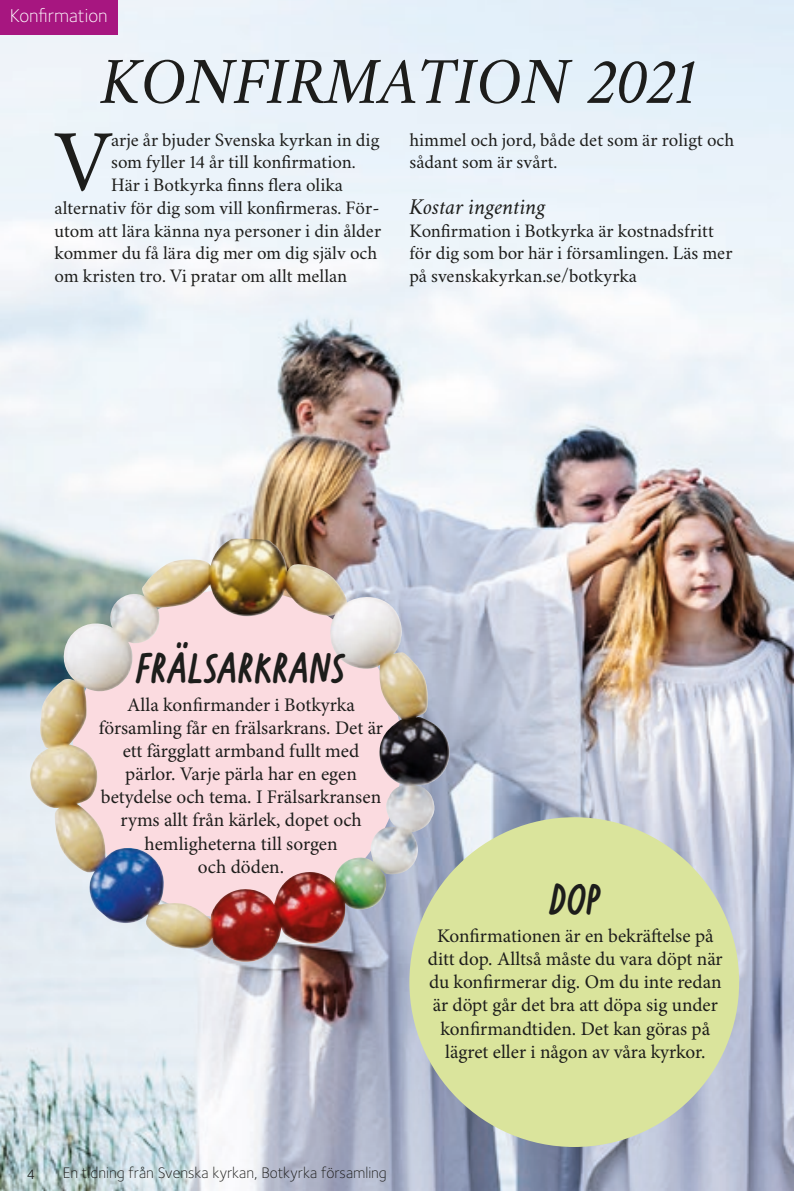
<style>
.page{position:relative;width:794px;height:1191px;background:#fff}
.page>*{position:absolute;margin:0;border:0;box-sizing:border-box;transform-origin:0 0}
.Anfangstycke{font:89.6px "Crimson Svk 2.0";color:#1d1d1b}
.Sidrubrik__kursiv{font:italic 66.5px "Crimson Svk 2.0";color:#1d1d1b}
.t1{font:40.25px "Post Box";letter-spacing:.02em;color:#1d1d1b}
.Under_rubrik_liten_k{font:italic 22.75px "Crimson Svk 2.0";color:#1d1d1b}
.t2{font:19.25px/23.1px "Minion Pro";color:#1d1d1b;text-align:center}
.Anfangstycke-2{font:19.25px/22.8px "Crimson Svk 2.0";color:#1d1d1b}
.Bröd{font:19.25px/22.8px "Crimson Svk 2.0";color:#1d1d1b}
.Tematext_i_hörnruta{font:19.25px "Foundry Sterling Light OSF";color:#fff}
.t3{font:15.75px "Foundry Sterling Light OSF";color:#1d1d1b}
.t4{font:14px "Foundry Sterling";color:#1d1d1b}
</style>
<div class="page">
<img style="left:0;top:0;width:794px;height:1155px">
<div style="left:409px;top:817px;width:330px;height:330px;background:#dae49c;border-radius:50%"></div>
<img style="left:30px;top:539px;width:420px;height:426px">
<svg style="left:0;top:1155px;width:794px;height:36px;background:#adb7c7"></svg>
<div style="left:0;top:0;width:117px;height:35px;background:#a71680"></div>
<p class="Tematext_i_hörnruta" style="left:10px;top:5px;width:99px">Konfirmation</p>
<p class="Sidrubrik__kursiv" style="left:101px;top:40px;width:594px">KONFIRMATION 2021</p>
<p class="Anfangstycke" style="left:55px;top:102px;width:57px">V</p>
<p class="Anfangstycke-2" style="left:111px;top:127px;width:270px">arje år bjuder Svenska kyrkan in dig</p>
<p class="Anfangstycke-2" style="left:409px;top:127px;width:326px">himmel och jord, både det som är roligt och sådant som är svårt.</p>
<p class="Under_rubrik_liten_k" style="left:409px;top:192px;width:138px">Kostar ingenting</p>
<p class="Bröd" style="left:409px;top:218px;width:325px">Konfirmation i Botkyrka är kostnadsfritt för dig som bor här i församlingen. Läs mer på svenskakyrkan.se/botkyrka</p>
<p class="Anfangstycke-2" style="left:111px;top:150px;width:246px">som fyller 14 år till konfirmation.</p>
<p class="Anfangstycke-2" style="left:111px;top:172px;width:233px">Här i Botkyrka finns flera olika</p>
<p class="Anfangstycke-2" style="left:55px;top:195px;width:326px">alternativ för dig som vill konfirmeras. För-</p>
<p class="Anfangstycke-2" style="left:55px;top:218px;width:328px">utom att lära känna nya personer i din ålder</p>
<p class="Anfangstycke-2" style="left:55px;top:241px;width:324px">kommer du få lära dig mer om dig själv och</p>
<p class="Anfangstycke-2" style="left:55px;top:263px;width:294px">om kristen tro. Vi pratar om allt mellan</p>
<p class="t1" style="left:135px;top:639px;width:213px">FRÄLSARKRANS</p>
<p class="t2" style="left:99px;top:693px;width:286px">Alla konfirmander i Botkyrka församling får en frälsarkrans. Det är ett färgglatt armband fullt med pärlor. Varje pärla har en egen betydelse och tema. I Frälsarkransen ryms allt från kärlek, dopet och hemligheterna till sorgen<br>och döden.</p>
<p class="t4" style="left:27px;top:1166px;width:10px">4</p>
<p class="t3" style="left:63px;top:1163px;width:326px">En tidning från Svenska kyrkan, Botkyrka församling</p>
<p class="t1" style="left:549px;top:870px;width:54px">DOP</p>
<p class="t2" style="left:428px;top:924px;width:296px">Konfirmationen är en bekräftelse på ditt dop. Alltså måste du vara döpt när du konfirmerar dig. Om du inte redan är döpt går det bra att döpa sig under konfirmandtiden. Det kan göras på lägret eller i någon av våra kyrkor.</p>
</div>
